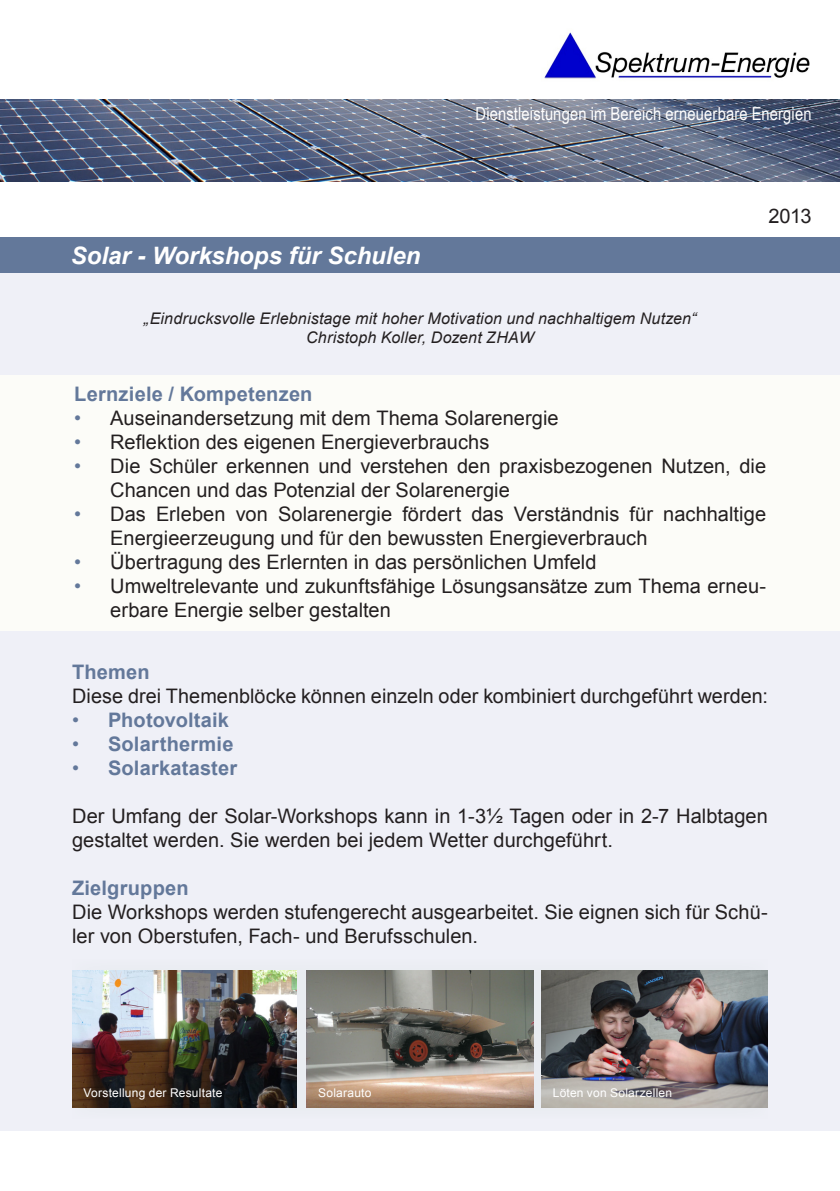
<style>
.page{position:relative;width:840px;height:1191px;background:#fff}
.page>*{position:absolute;margin:0;border:0;box-sizing:border-box;transform-origin:0 0}
.t1{font:italic 700 24px "Arial";letter-spacing:-.005em;color:#fff}
.t2{font:20px/24px "Arial";letter-spacing:.005em;color:#231f20}
.t3{font:700 20px "Arial";letter-spacing:.01em;color:#63789a}
.t4{font:18px "Arial Narrow";letter-spacing:.005em;color:#fff}
.t5{font:italic 16px "Arial";letter-spacing:.01em;color:#231f20}
.t6{font:12px "Arial";letter-spacing:.02em;color:#fff}
.s1{color:#63789a}
.s2{font-weight:400}
</style>
<div class="page">
<div style="left:0;top:238px;width:839px;height:893px;background:#eff0f7"></div>
<div style="left:72px;top:959px;width:695px;height:160px;background:#e9ecf1"></div>
<img style="left:541px;top:970px;width:226px;height:137px">
<img style="left:72px;top:970px;width:225px;height:137px">
<img style="left:306px;top:970px;width:227px;height:137px">
<img style="left:544px;top:32px;width:266px;height:47px">
<img style="left:0;top:99px;width:839px;height:83px">
<div style="left:0;top:237px;width:839px;height:36px;background:#63789a"></div>
<div style="left:0;top:375px;width:839px;height:255px;background:#fcfcf8"></div>
<p class="t4" style="left:475px;top:101px;width:337px">Dienstleistungen im Bereich erneuerbare Energien</p>
<p class="t1" style="left:71px;top:240px;width:351px">Solar - Workshops für Schulen</p>
<p class="t5" style="left:143px;top:307px;width:554px">„Eindrucksvolle Erlebnistage mit hoher Motivation und nachhaltigem Nutzen“</p>
<p class="t5" style="left:306px;top:327px;width:229px">Christoph Koller, Dozent ZHAW</p>
<p class="t2" style="left:767px;top:204px;width:45px">2013</p>
<p class="t3" style="left:74px;top:380px;width:239px">Lernziele / Kompetenzen</p>
<p class="t2" style="left:74px;top:406px;width:485px"><span class="s1">•</span> Auseinandersetzung mit dem Thema Solarenergie</p>
<p class="t2" style="left:74px;top:430px;width:416px"><span class="s1">•</span> Reflektion des eigenen Energieverbrauchs</p>
<p class="t2" style="left:110px;top:454px;width:657px;text-indent:-36px"><span class="s1">•</span> Die Schüler erkennen und verstehen den praxisbezogenen Nutzen, die<br>Chancen und das Potenzial der Solarenergie</p>
<p class="t2" style="left:110px;top:502px;width:657px;text-indent:-36px"><span class="s1">•</span> Das Erleben von Solarenergie fördert das Verständnis für nachhaltige<br>Energieerzeugung und für den bewussten Energieverbrauch</p>
<p class="t2" style="left:74px;top:550px;width:523px"><span class="s1">•</span> Übertragung des Erlernten in das persönlichen Umfeld</p>
<p class="t2" style="left:110px;top:574px;width:657px;text-indent:-36px"><span class="s1">•</span> Umweltrelevante und zukunftsfähige Lösungsansätze zum Thema erneu&shy;erbare Energie selber gestalten</p>
<p class="t3" style="left:72px;top:658px;width:79px">Themen</p>
<p class="t2" style="left:72px;top:684px;width:697px">Diese drei Themenblöcke können einzeln oder kombiniert durchgeführt werden:</p>
<p class="t3" style="left:72px;top:706px;width:158px"><span class="s2">•</span> Photovoltaik</p>
<p class="t3" style="left:72px;top:730px;width:163px"><span class="s2">•</span> Solarthermie</p>
<p class="t3" style="left:72px;top:754px;width:167px"><span class="s2">•</span> Solarkataster</p>
<p class="t2" style="left:72px;top:804px;width:697px">Der Umfang der Solar-Workshops kann in 1-3½ Tagen oder in 2-7 Halbtagen gestaltet werden. Sie werden bei jedem Wetter durchgeführt.</p>
<p class="t3" style="left:72px;top:874px;width:118px">Zielgruppen</p>
<p class="t2" style="left:72px;top:900px;width:697px">Die Workshops werden stufengerecht ausgearbeitet. Sie eignen sich für Schü&shy;ler von Oberstufen, Fach- und Berufsschulen.</p>
<p class="t6" style="left:83px;top:1085px;width:140px">Vorstellung der Resultate</p>
<p class="t6" style="left:318px;top:1085px;width:55px">Solarauto</p>
<p class="t6" style="left:552px;top:1085px;width:121px">Löten von Solarzellen</p>
</div>
